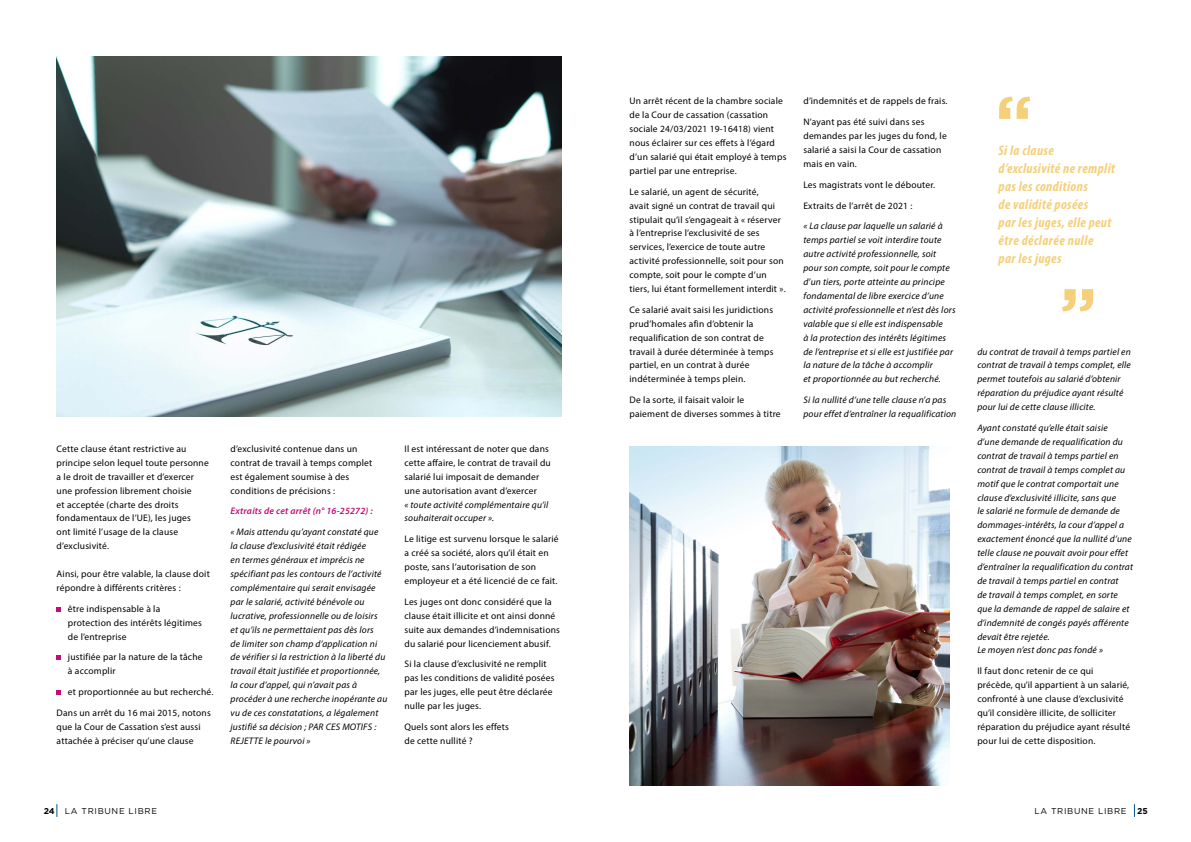
<style>
.page{position:relative;width:1191px;height:842px;background:#fff}
.page>*{position:absolute;margin:0;border:0;box-sizing:border-box;transform-origin:0 0}
.t1{font:italic 700 condensed 14px/18px "Myriad Pro";letter-spacing:.03em;color:#f5cf7a}
.t2{font:9.5px/13.9px "Myriad Pro";letter-spacing:.02em;color:#000}
.t3{font:italic 9.5px/13.9px "Myriad Pro";letter-spacing:.02em;color:#000}
.t4{font:italic 600 9.5px "Myriad Pro";letter-spacing:.02em;color:#c00f74}
.t5{font:8.5px "Gotham";letter-spacing:.08em;color:#000}
.s1{font-weight:700}
</style>
<div class="page">
<svg style="left:57px;top:607px;width:4px;height:4px"></svg>
<svg style="left:57px;top:655px;width:4px;height:5px"></svg>
<svg style="left:57px;top:690px;width:4px;height:5px"></svg>
<img style="left:57px;top:57px;width:504px;height:360px">
<img style="left:629px;top:446px;width:321px;height:339px">
<svg style="left:999px;top:97px;width:31px;height:22px"></svg>
<svg style="left:1062px;top:289px;width:31px;height:22px"></svg>
<svg style="left:1134px;top:804px;width:1px;height:13px"></svg>
<svg style="left:57px;top:804px;width:1px;height:13px"></svg>
<p class="t2" style="left:57px;top:442px;width:154px">Cette clause étant restrictive au principe selon lequel toute personne a le droit de travailler et d’exercer une profession librement choisie<br>et acceptée (charte des droits fondamentaux de l’UE), les juges<br>ont limité l’usage de la clause d’exclusivité.</p>
<p class="t2" style="left:57px;top:567px;width:155px">Ainsi, pour être valable, la clause doit répondre à différents critères :</p>
<p class="t2" style="left:68px;top:601px;width:135px">être indispensable à la protection des intérêts légitimes de l’entreprise</p>
<p class="t2" style="left:68px;top:650px;width:136px">justifiée par la nature de la tâche à accomplir</p>
<p class="t2" style="left:57px;top:681px;width:158px;line-height:20.9px;text-align:right">et proportionnée au but recherché.<br>Dans un arrêt du 16 mai 2015, notons</p>
<p class="t2" style="left:57px;top:720px;width:145px">que la Cour de Cassation s’est aussi attachée à préciser qu’une clause</p>
<p class="t2" style="left:230px;top:442px;width:143px">d’exclusivité contenue dans un contrat de travail à temps complet est également soumise à des conditions de précisions :</p>
<p class="t4" style="left:230px;top:505px;width:144px">Extraits de cet arrêt (n° 16-25272) :</p>
<p class="t3" style="left:230px;top:525px;width:158px">« Mais attendu qu’ayant constaté que la clause d’exclusivité était rédigée<br>en termes généraux et imprécis ne spécifiant pas les contours de l’activité complémentaire qui serait envisagée par le salarié, activité bénévole ou lucrative, professionnelle ou de loisirs et qu’ils ne permettaient pas dès lors<br>de limiter son champ d’application ni de vérifier si la restriction à la liberté du travail était justifiée et proportionnée, la cour d’appel, qui n’avait pas à procéder à une recherche inopérante au vu de ces constatations, a légalement justifié sa décision ; PAR CES MOTIFS :<br>REJETTE le pourvoi »</p>
<p class="t2" style="left:404px;top:442px;width:148px">Il est intéressant de noter que dans cette affaire, le contrat de travail du salarié lui imposait de demander une autorisation avant d’exercer</p>
<p class="t3" style="left:404px;top:497px;width:145px">« toute activité complémentaire qu’il souhaiterait occuper ».</p>
<p class="t2" style="left:404px;top:532px;width:156px">Le litige est survenu lorsque le salarié a créé sa société, alors qu’il était en poste, sans l’autorisation de son employeur et a été licencié de ce fait.</p>
<p class="t2" style="left:404px;top:594px;width:157px">Les juges ont donc considéré que la clause était illicite et ont ainsi donné suite aux demandes d’indemnisations du salarié pour licenciement abusif.</p>
<p class="t2" style="left:404px;top:657px;width:152px">Si la clause d’exclusivité ne remplit pas les conditions de validité posées par les juges, elle peut être déclarée nulle par les juges.</p>
<p class="t2" style="left:404px;top:720px;width:106px">Quels sont alors les effets de cette nullité ?</p>
<p class="t2" style="left:629px;top:94px;width:158px">Un arrêt récent de la chambre sociale de la Cour de cassation (cassation sociale 24/03/2021 19-16418) vient nous éclairer sur ces effets à l’égard d’un salarié qui était employé à temps partiel par une entreprise.</p>
<p class="t2" style="left:629px;top:184px;width:158px">Le salarié, un agent de sécurité,<br>avait signé un contrat de travail qui stipulait qu’il s’engageait à « réserver à l’entreprise l’exclusivité de ses services, l’exercice de toute autre activité professionnelle, soit pour son compte, soit pour le compte d’un tiers, lui étant formellement interdit ».</p>
<p class="t2" style="left:629px;top:303px;width:145px">Ce salarié avait saisi les juridictions prud’homales afin d’obtenir la requalification de son contrat de travail à durée déterminée à temps partiel, en un contrat à durée indéterminée à temps plein.</p>
<p class="t2" style="left:629px;top:393px;width:153px">De la sorte, il faisait valoir le paiement de diverses sommes à titre</p>
<p class="t2" style="left:803px;top:91px;width:145px;line-height:20.9px">d’indemnités et de rappels de frais.<br>N’ayant pas été suivi dans ses</p>
<p class="t2" style="left:803px;top:129px;width:145px">demandes par les juges du fond, le salarié a saisi la Cour de cassation mais en vain.</p>
<p class="t2" style="left:803px;top:174px;width:133px;line-height:20.9px">Les magistrats vont le débouter.<br>Extraits de l’arrêt de 2021 :</p>
<p class="t3" style="left:803px;top:219px;width:154px">« La clause par laquelle un salarié à temps partiel se voit interdire toute autre activité professionnelle, soit pour son compte, soit pour le compte d’un tiers, porte atteinte au principe fondamental de libre exercice d’une activité professionnelle et n’est dès lors valable que si elle est indispensable<br>à la protection des intérêts légitimes de l’entreprise et si elle est justifiée par la nature de la tâche à accomplir<br>et proportionnée au but recherché.</p>
<p class="t3" style="left:803px;top:393px;width:154px">Si la nullité d’une telle clause n’a pas pour effet d’entraîner la requalification</p>
<h1 class="t1" style="left:998px;top:141px;width:118px">Si la clause d’exclusivité ne remplit pas les conditions<br>de validité posées<br>par les juges, elle peut être déclarée nulle<br>par les juges</h1>
<p class="t3" style="left:977px;top:344px;width:155px">du contrat de travail à temps partiel en contrat de travail à temps complet, elle permet toutefois au salarié d’obtenir réparation du préjudice ayant résulté pour lui de cette clause illicite.</p>
<p class="t3" style="left:977px;top:421px;width:157px">Ayant constaté qu’elle était saisie<br>d’une demande de requalification du contrat de travail à temps partiel en contrat de travail à temps complet au motif que le contrat comportait une clause d’exclusivité illicite, sans que<br>le salarié ne formule de demande de dommages-intérêts, la cour d’appel a exactement énoncé que la nullité d’une telle clause ne pouvait avoir pour effet d’entraîner la requalification du contrat de travail à temps partiel en contrat<br>de travail à temps complet, en sorte que la demande de rappel de salaire et d’indemnité de congés payés afférente devait être rejetée.<br>Le moyen n’est donc pas fondé »</p>
<p class="t2" style="left:977px;top:664px;width:154px">Il faut donc retenir de ce qui précède, qu’il appartient à un salarié, confronté à une clause d’exclusivité qu’il considère illicite, de solliciter réparation du préjudice ayant résulté pour lui de cette disposition.</p>
<p class="t5" style="left:44px;top:805px;width:115px"><span class="s1">24</span> LA TRIBUNE LIBRE</p>
<p class="t5" style="left:1034px;top:805px;width:115px">LA TRIBUNE LIBRE <span class="s1">25</span></p>
</div>
